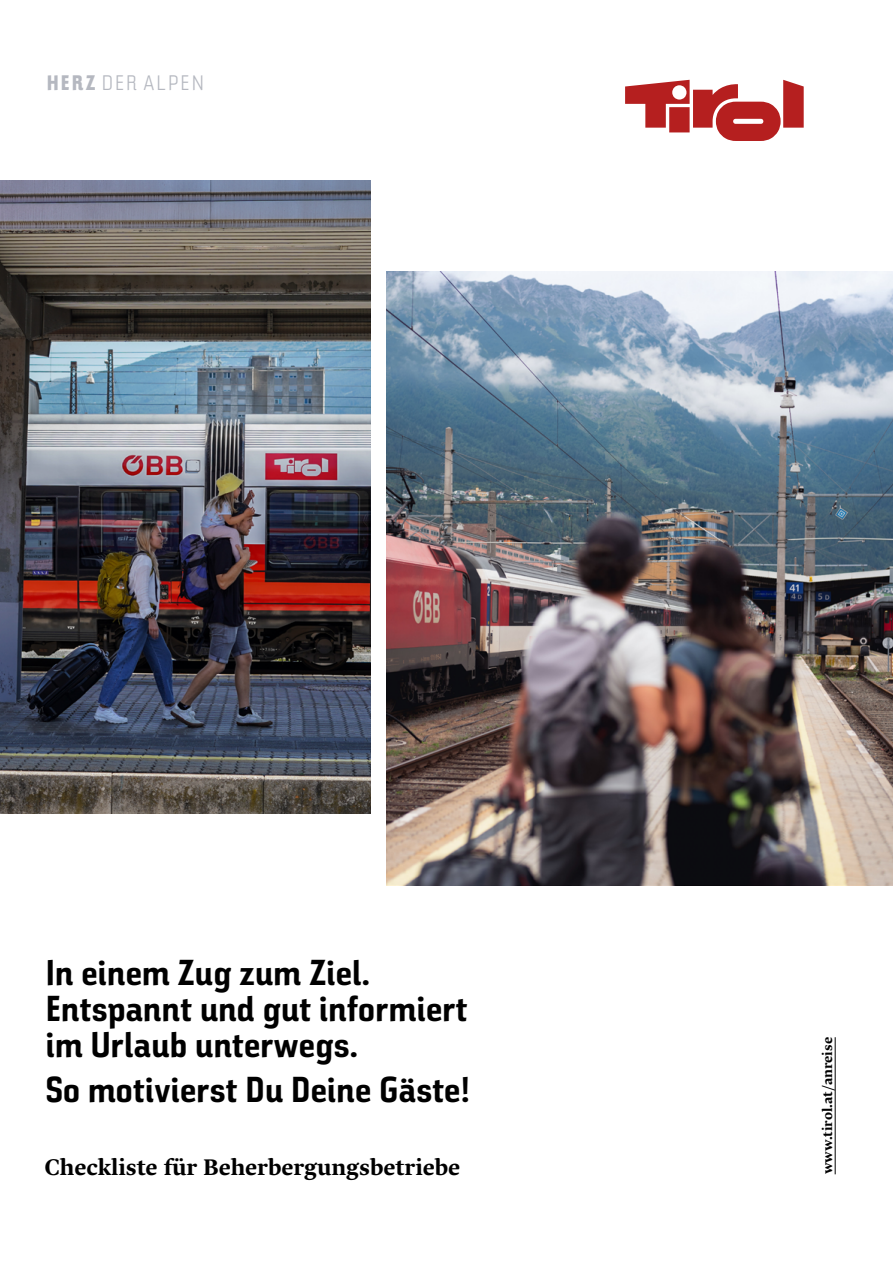
<style>
.page{position:relative;width:893px;height:1263px;background:#fff}
.page>*{position:absolute;margin:0;border:0;box-sizing:border-box;transform-origin:0 0}
.t1{font:700 36px/36.2px "Tirol Sans";letter-spacing:.005em;color:#000}
.t2{font:700 22.5px "Lava LCG";letter-spacing:-.005em;color:#000}
.t3{font:200 21px "Tirol Sans";letter-spacing:.1em;color:#b5b8c0}
.t4{font:700 13.5px "Lava LCG";color:#000}
.s1{font-weight:800}
</style>
<div class="page">
<svg style="left:625px;top:80px;width:179px;height:61px"></svg>
<hr style="left:835px;top:1037px;width:1px;height:137px;background:#000">
<img style="left:0;top:181px;width:371px;height:632px">
<img style="left:387px;top:272px;width:506px;height:614px">
<p class="t3" style="left:47px;top:71px;width:159px"><span class="s1">HERZ</span> DER ALPEN</p>
<p class="t1" style="left:46px;top:953px;width:423px">In einem Zug zum Ziel.<br>Entspannt und gut informiert im Urlaub unterwegs.</p>
<p class="t1" style="left:46px;top:1070px;width:426px">So motivierst Du Deine Gäste!</p>
<p class="t2" style="left:45px;top:1150px;width:417px">Checkliste für Beherbergungsbetriebe</p>
<p class="t4" style="left:818px;top:1174px;width:139px;rotate:-90deg">www.tirol.at/anreise</p>
</div>
